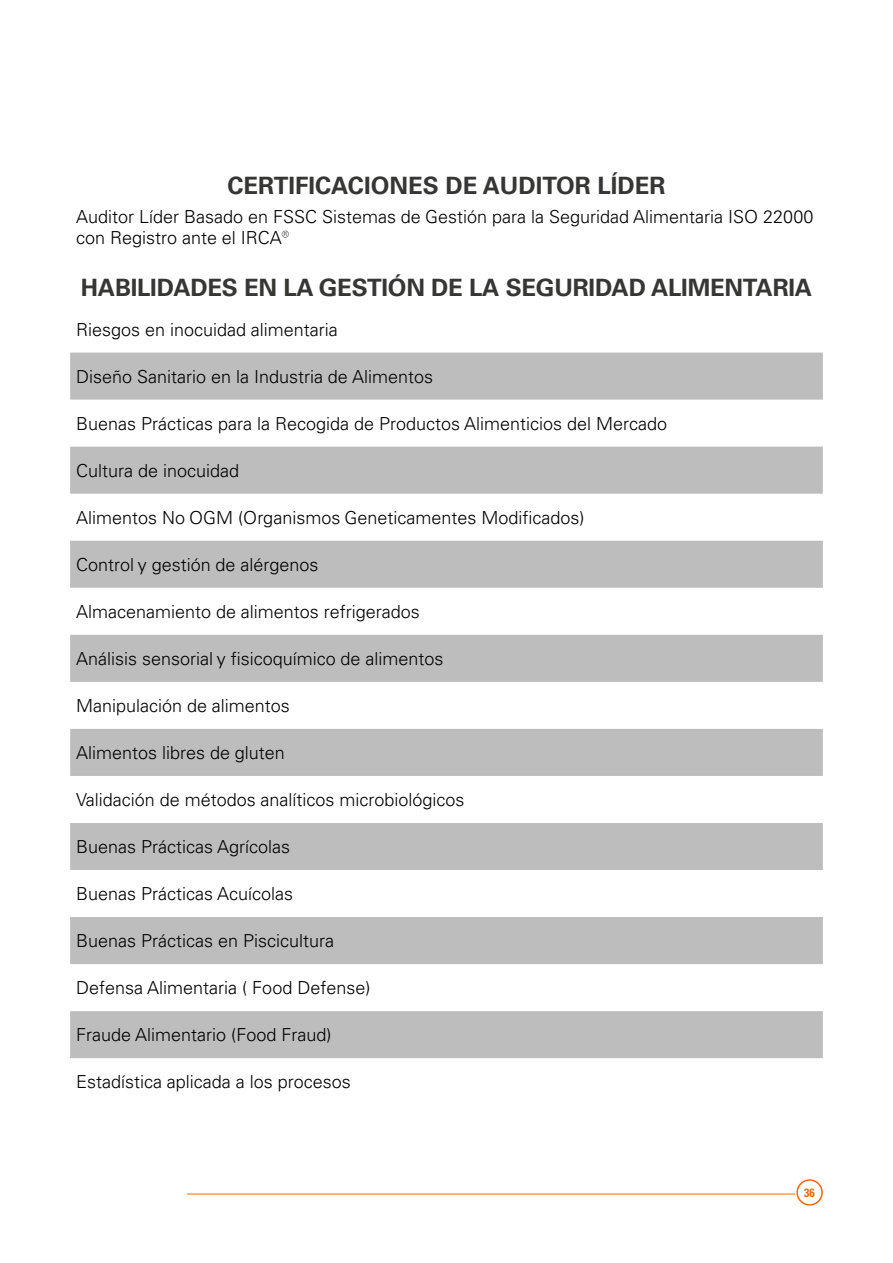
<style>
.page{position:relative;width:893px;height:1263px;background:#fff}
.page>*{position:absolute;margin:0;border:0;box-sizing:border-box;transform-origin:0 0}
.t1{font:700 24px "Univers";letter-spacing:-.01em;color:#363635}
.t2{font:300 18px/21.6px "Univers";color:#000}
.t3{font:700 condensed 12px "Univers";color:#f60}
</style>
<div class="page">
<hr style="left:187px;top:1194px;width:608px;height:1px;background:#f60">
<div style="left:796px;top:1179px;width:27px;height:26px;border:2px solid #f60;border-radius:50%"></div>
<svg style="left:70px;top:353px;width:753px;height:705px;fill:#bdbdbd"></svg>
<h1 class="t1" style="left:228px;top:171px;width:439px">CERTIFICACIONES DE AUDITOR LÍDER</h1>
<p class="t2" style="left:76px;top:206px;width:739px">Auditor Líder Basado en FSSC Sistemas de Gestión para la Seguridad Alimentaria ISO 22000 con Registro ante el IRCA®</p>
<h1 class="t1" style="left:81px;top:273px;width:733px">HABILIDADES EN LA GESTIÓN DE LA SEGURIDAD ALIMENTARIA</h1>
<p class="t2" style="left:76px;top:318px;width:263px">Riesgos en inocuidad alimentaria</p>
<p class="t2" style="left:76px;top:365px;width:358px">Diseño Sanitario en la Industria de Alimentos</p>
<p class="t2" style="left:76px;top:412px;width:592px">Buenas Prácticas para la Recogida de Productos Alimenticios del Mercado</p>
<p class="t2" style="left:76px;top:460px;width:164px">Cultura de inocuidad</p>
<p class="t2" style="left:76px;top:507px;width:510px">Alimentos No OGM (Organismos Geneticamentes Modificados)</p>
<p class="t2" style="left:76px;top:554px;width:244px">Control y gestión de alérgenos</p>
<p class="t2" style="left:76px;top:601px;width:345px">Almacenamiento de alimentos refrigerados</p>
<p class="t2" style="left:76px;top:648px;width:369px">Análisis sensorial y fisicoquímico de alimentos</p>
<p class="t2" style="left:76px;top:695px;width:215px">Manipulación de alimentos</p>
<p class="t2" style="left:76px;top:742px;width:210px">Alimentos libres de gluten</p>
<p class="t2" style="left:76px;top:789px;width:390px">Validación de métodos analíticos microbiológicos</p>
<p class="t2" style="left:76px;top:836px;width:216px">Buenas Prácticas Agrícolas</p>
<p class="t2" style="left:76px;top:883px;width:219px">Buenas Prácticas Acuícolas</p>
<p class="t2" style="left:76px;top:930px;width:259px">Buenas Prácticas en Piscicultura</p>
<p class="t2" style="left:76px;top:977px;width:296px">Defensa Alimentaria ( Food Defense)</p>
<p class="t2" style="left:76px;top:1024px;width:257px">Fraude Alimentario (Food Fraud)</p>
<p class="t2" style="left:76px;top:1071px;width:276px">Estadística aplicada a los procesos</p>
<p class="t3" style="left:804px;top:1186px;width:12px">36</p>
</div>
